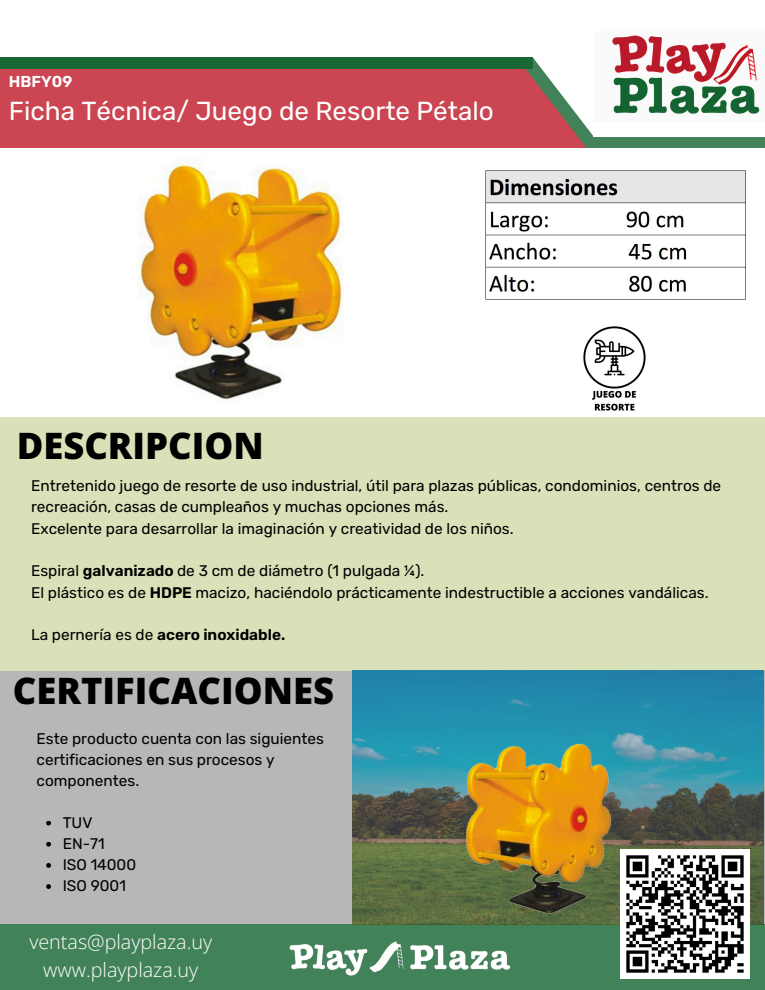
<style>
.page{position:relative;width:765px;height:990px;background:#fff}
.page>*{position:absolute;margin:0;border:0;box-sizing:border-box;transform-origin:0 0}
.t1{font:800 36.4px "Open Sans";color:#000}
.t2{font:26.08px "Rubik";color:#fff}
.t3{font:300 19.76px/27.6px "Open Sans";color:#fff;text-align:center}
.t4{font:600 15.8px "Rubik";color:#fff}
.t5{font:15.4px/21px "Rubik";color:#000}
.t6{font:600 15.4px "Rubik";color:#000}
.s1{font-weight:600}
.s2{font-weight:400}
</style>
<div class="page">
<div style="left:0;top:670px;width:764px;height:254px;background:#b8b7b7"></div>
<div style="left:0;top:924px;width:764px;height:66px;background:#418259"></div>
<div style="left:0;top:418px;width:764px;height:252px;background:#d9e1b8"></div>
<svg style="left:701px;top:137px;width:64px;height:11px"></svg>
<div style="left:0;top:0;width:587px;height:148px;background:#cb4652"></div>
<svg style="left:577px;top:136px;width:124px;height:12px"></svg>
<img style="left:353px;top:671px;width:411px;height:253px">
<svg style="left:525px;top:0;width:68px;height:136px"></svg>
<img style="left:612px;top:35px;width:148px;height:79px">
<img style="left:289px;top:941px;width:222px;height:35px">
<div style="left:0;top:0;width:546px;height:57px;background:#fff"></div>
<div style="left:0;top:57px;width:532px;height:12px;background:#186735"></div>
<img style="left:583px;top:326px;width:63px;height:85px">
<img style="left:138px;top:161px;width:204px;height:239px">
<img style="left:458px;top:713px;width:177px;height:219px">
<img style="left:621px;top:849px;width:129px;height:129px">
<img style="left:485px;top:170px;width:261px;height:130px">
<svg style="left:46px;top:821px;width:5px;height:4px"></svg>
<svg style="left:46px;top:842px;width:5px;height:5px"></svg>
<svg style="left:46px;top:863px;width:5px;height:5px"></svg>
<svg style="left:46px;top:884px;width:5px;height:5px"></svg>
<p class="t4" style="left:9px;top:73px;width:65px">HBFY09</p>
<p class="t2" style="left:9px;top:96px;width:486px">Ficha Técnica/ Juego de Resorte Pétalo</p>
<p class="t1" style="left:17px;top:420px;width:249px">DESCRIPCION</p>
<p class="t5" style="left:31px;top:475px;width:692px;line-height:21.3px">Entretenido juego de resorte de uso industrial, útil para plazas públicas, condominios, centros de recreación, casas de cumpleaños y muchas opciones más.<br>Excelente para desarrollar la imaginación y creatividad de los niños.</p>
<h1 class="t5" style="left:31px;top:560px;width:679px;line-height:21.3px">Espiral <span class="s1">galvanizado</span> de 3 cm de diámetro (1 pulgada ¼).<br>El plástico es de <span class="s1">HDPE</span> macizo, haciéndolo prácticamente indestructible a acciones vandálicas.</h1>
<p class="t6" style="left:31px;top:626px;width:256px"><span class="s2">La pernería es de</span> acero inoxidable.</p>
<p class="t1" style="left:13px;top:665px;width:323px">CERTIFICACIONES</p>
<p class="t5" style="left:37px;top:728px;width:289px">Este producto cuenta con las siguientes certificaciones en sus procesos y componentes.</p>
<p class="t5" style="left:63px;top:813px;width:75px">TUV<br>EN-71<br>ISO 14000<br>ISO 9001</p>
<h2 class="t3" style="left:29px;top:928px;width:184px">ventas@playplaza.uy www.playplaza.uy</h2>
</div>
